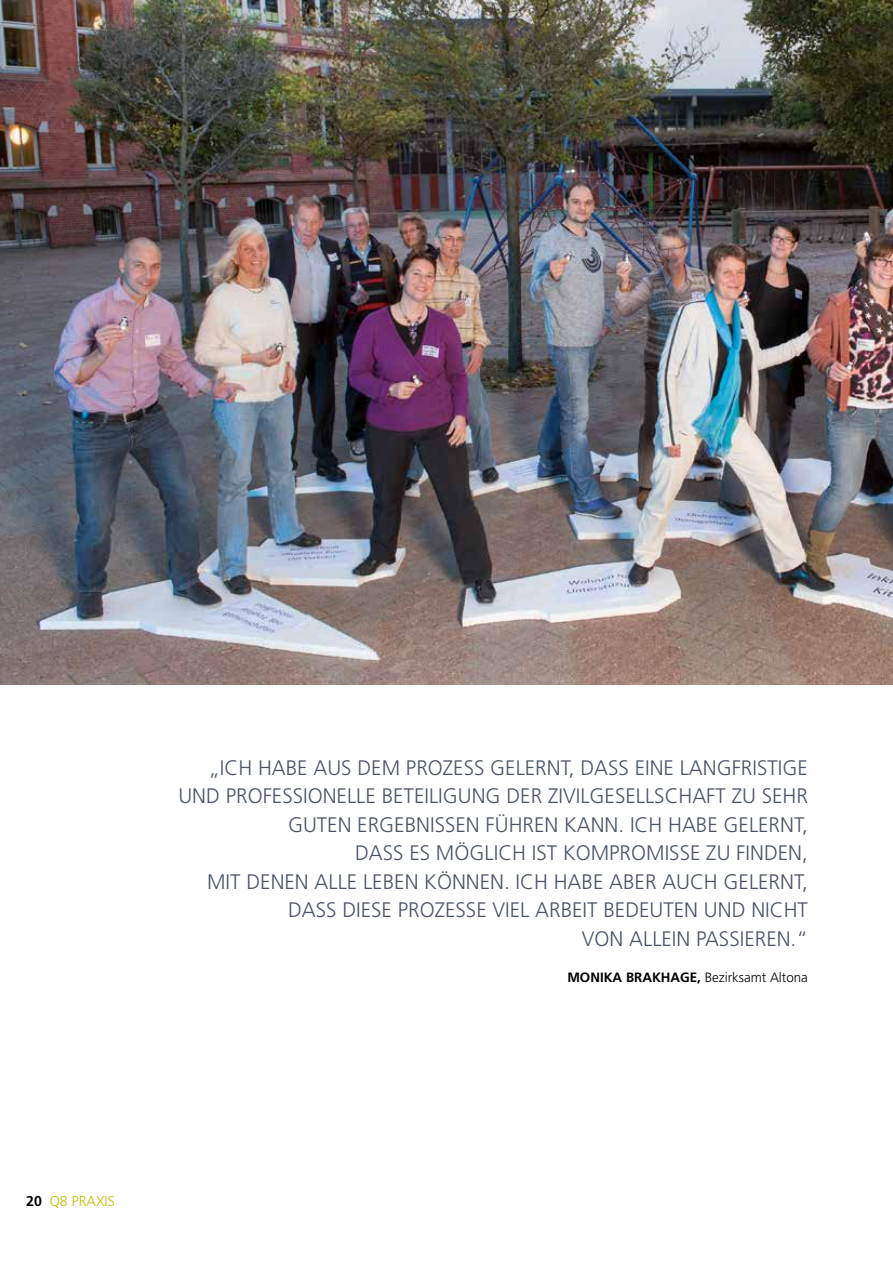
<style>
.page{position:relative;width:893px;height:1263px;background:#fff}
.page>*{position:absolute;margin:0;border:0;box-sizing:border-box;transform-origin:0 0}
.t1{font:300 21px/28.5px "Frutiger";color:#4c5566;text-align:right}
.t2{font:300 14.25px "Frutiger";color:#bdbd00}
.t3{font:300 13.5px "Frutiger";color:#000}
.s1{font-weight:700}
.s2{font-weight:700;color:#000}
</style>
<div class="page">
<img style="left:0;top:0;width:893px;height:685px">
<p class="t1" style="left:178px;top:754px;width:631px">„ICH HABE AUS DEM PROZESS GELERNT, DASS EINE LANGFRISTIGE UND PROFESSIONELLE BETEILIGUNG DER ZIVILGESELLSCHAFT ZU SEHR GUTEN ERGEBNISSEN FÜHREN KANN. ICH HABE GELERNT,<br>DASS ES MÖGLICH IST KOMPROMISSE ZU FINDEN,<br>MIT DENEN ALLE LEBEN KÖNNEN. ICH HABE ABER AUCH GELERNT, DASS DIESE PROZESSE VIEL ARBEIT BEDEUTEN UND NICHT<br>VON ALLEIN PASSIEREN.“</p>
<p class="t3" style="left:567px;top:969px;width:242px"><span class="s1">MONIKA BRAKHAGE,</span> Bezirksamt Altona</p>
<p class="t2" style="left:26px;top:1193px;width:90px"><span class="s2">20</span> Q8 PRAXIS</p>
</div>
